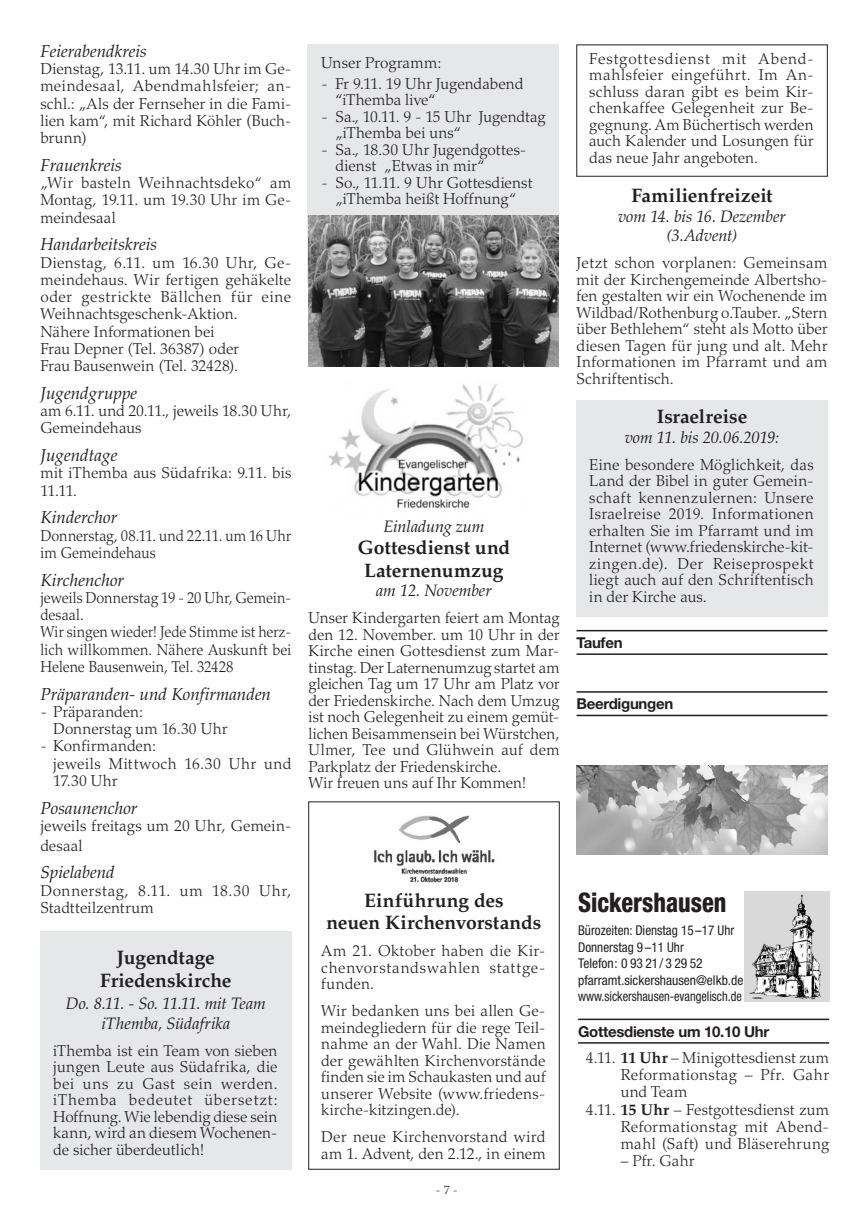
<style>
.page{position:relative;width:868px;height:1212px;background:#fff}
.page>*{position:absolute;margin:0;border:0;box-sizing:border-box;transform-origin:0 0}
.t1{font:800 condensed 27px "Helvetica Neue";color:#231f20;scale:.9 1}
.t2{font:700 19.5px/22.5px "Palatino LT";color:#231f20;text-align:center}
.t3{font:italic 17.25px "Palatino LT";color:#231f20}
.t4{font:italic 16.5px/19.5px "Palatino LT";letter-spacing:-.005em;color:#231f20;text-align:center}
.t5{font:300 15.75px/16.5px "Palatino LT";letter-spacing:.01em;color:#231f20}
.t6{font:300 15.75px/17.2px "Palatino LT";letter-spacing:.01em;color:#231f20;scale:.93 1}
.t7{font:300 15.75px "Palatino LT";letter-spacing:.03em;color:#231f20}
.t8{font:700 15px "Helvetica Neue";letter-spacing:-.02em;color:#231f20}
.t9{font:condensed 13.5px/16.5px "Helvetica Neue";color:#231f20}
.t10{font:300 12px "Palatino LT";color:#231f20}
.s1{font-weight:700}
</style>
<div class="page">
<div style="left:40px;top:931px;width:251px;height:238px;background:#e6e7e9"></div>
<div style="left:576px;top:400px;width:251px;height:217px;background:#e6e7e9"></div>
<div style="left:308px;top:44px;width:251px;height:239px;background:#e6e7e9"></div>
<img style="left:744px;top:891px;width:85px;height:110px">
<hr style="left:578px;top:1018px;width:251px;height:2px;background:#231f20">
<hr style="left:578px;top:1042px;width:251px;height:1px;background:#231f20">
<hr style="left:576px;top:630px;width:251px;height:1px;background:#231f20">
<hr style="left:576px;top:653px;width:251px;height:2px;background:#231f20">
<hr style="left:576px;top:691px;width:251px;height:2px;background:#231f20">
<hr style="left:576px;top:715px;width:251px;height:1px;background:#231f20">
<img style="left:308px;top:216px;width:251px;height:151px">
<img style="left:328px;top:384px;width:195px;height:125px">
<img style="left:374px;top:815px;width:121px;height:68px">
<img style="left:576px;top:765px;width:251px;height:90px">
<p class="t3" style="left:40px;top:41px;width:108px">Feierabendkreis</p>
<p class="t5" style="left:40px;top:60px;width:252px;line-height:17.2px;text-align:justify">Dienstag, 13.11. um 14.30 Uhr im Ge&shy;meindesaal, Abendmahlsfeier; an&shy;schl.: „Als der Fernseher in die Fami&shy;lien kam“, mit Richard Köhler (Buch&shy;brunn)</p>
<p class="t3" style="left:40px;top:155px;width:83px">Frauenkreis</p>
<p class="t5" style="left:40px;top:174px;width:252px;line-height:17.2px;text-align:justify">„Wir basteln Weihnachtsdeko“ am Montag, 19.11. um 19.30 Uhr im Ge&shy;meindesaal</p>
<p class="t3" style="left:40px;top:234px;width:118px">Handarbeitskreis</p>
<p class="t5" style="left:40px;top:254px;width:252px;line-height:17.2px">Dienstag, 6.11. um 16.30 Uhr, Ge&shy;meindehaus. Wir fertigen gehäkelte oder gestrickte Bällchen für eine<br>Weihnachtsgeschenk-Aktion.<br>Nähere Informationen bei<br>Frau Depner (Tel. 36387) oder<br>Frau Bausenwein (Tel. 32428).</p>
<p class="t3" style="left:40px;top:383px;width:98px">Jugendgruppe</p>
<p class="t5" style="left:40px;top:402px;width:252px;line-height:17.2px">am 6.11. und 20.11., jeweils 18.30 Uhr,<br>Gemeindehaus</p>
<p class="t3" style="left:40px;top:445px;width:78px">Jugendtage</p>
<p class="t5" style="left:40px;top:465px;width:252px;line-height:17.2px">mit iThemba aus Südafrika: 9.11. bis<br>11.11.</p>
<p class="t3" style="left:40px;top:507px;width:78px">Kinderchor</p>
<p class="t6" style="left:40px;top:527px;width:271px">Donnerstag, 08.11. und 22.11. um 16 Uhr im Gemeindehaus</p>
<p class="t3" style="left:40px;top:570px;width:85px">Kirchenchor</p>
<p class="t6" style="left:40px;top:589px;width:271px">jeweils Donnerstag 19 - 20 Uhr, Gemein&shy;desaal.<br>Wir singen wieder! Jede Stimme ist herz&shy;lich willkommen. Nähere Auskunft bei<br>Helene Bausenwein, Tel. 32428</p>
<p class="t3" style="left:40px;top:684px;width:232px">Präparanden- und Konfirmanden</p>
<p class="t5" style="left:53px;top:703px;width:176px;line-height:17.2px;text-indent:-13px">- Präparanden:<br>Donnerstag um 16.30 Uhr</p>
<p class="t5" style="left:53px;top:738px;width:240px;line-height:17.2px;text-indent:-13px">- Konfirmanden:<br>jeweils Mittwoch 16.30 Uhr und<br>17.30 Uhr</p>
<p class="t3" style="left:40px;top:798px;width:99px">Posaunenchor</p>
<p class="t5" style="left:40px;top:816px;width:252px;line-height:19.5px">jeweils freitags um 20 Uhr, Gemein&shy;desaal</p>
<p class="t3" style="left:40px;top:862px;width:76px">Spielabend</p>
<p class="t5" style="left:40px;top:882px;width:252px;line-height:17.2px">Donnerstag, 8.11. um 18.30 Uhr,<br>Stadtteilzentrum</p>
<p class="t2" style="left:100px;top:946px;width:133px">Jugendtage<br>Friedenskirche</p>
<p class="t4" style="left:66px;top:994px;width:201px">Do. 8.11. - So. 11.11. mit Team iThemba, Südafrika</p>
<p class="t5" style="left:53px;top:1042px;width:226px;text-align:justify">iThemba ist ein Team von sieben jungen Leute aus Südafrika, die bei uns zu Gast sein werden. iThemba bedeutet übersetzt:<br>Hoffnung. Wie lebendig diese sein kann, wird an diesem Wochenen&shy;de sicher überdeutlich!</p>
<p class="t5" style="left:321px;top:54px;width:122px">Unser Programm:</p>
<p class="t5" style="left:335px;top:75px;width:189px;text-indent:-14px">- Fr 9.11. 19 Uhr Jugendabend “iThemba live“</p>
<p class="t5" style="left:335px;top:108px;width:212px;text-indent:-14px">- Sa., 10.11. 9 - 15 Uhr Jugendtag „iThemba bei uns“</p>
<p class="t5" style="left:335px;top:141px;width:192px;text-indent:-14px">- Sa., 18.30 Uhr Jugendgottes&shy;dienst „Etwas in mir“</p>
<p class="t5" style="left:321px;top:174px;width:213px;text-align:center">- So., 11.11. 9 Uhr Gottesdienst „iThemba heißt Hoffnung“</p>
<p class="t4" style="left:383px;top:516px;width:102px">Einladung zum</p>
<p class="t2" style="left:357px;top:536px;width:154px">Gottesdienst und<br>Laternenumzug</p>
<p class="t4" style="left:376px;top:581px;width:117px">am 12. November</p>
<p class="t5" style="left:308px;top:610px;width:252px">Unser Kindergarten feiert am Montag den 12. November. um 10 Uhr in der Kirche einen Gottesdienst zum Mar&shy;tinstag. Der Laternenumzug startet am gleichen Tag um 17 Uhr am Platz vor der Friedenskirche. Nach dem Umzug ist noch Gelegenheit zu einem gemüt&shy;lichen Beisammensein bei Würstchen, Ulmer, Tee und Glühwein auf dem Parkplatz der Friedenskirche.<br>Wir freuen uns auf Ihr Kommen!</p>
<p class="t5" style="left:589px;top:50px;width:226px;text-align:justify">Festgottesdienst mit Abend&shy;mahlsfeier eingeführt. Im An&shy;schluss daran gibt es beim Kir&shy;chenkaffee Gelegenheit zur Be&shy;gegnung. Am Büchertisch werden auch Kalender und Losungen für das neue Jahr angeboten.</p>
<p class="t2" style="left:631px;top:184px;width:143px">Familienfreizeit</p>
<p class="t4" style="left:618px;top:206px;width:169px">vom 14. bis 16. Dezember (3.Advent)</p>
<p class="t5" style="left:576px;top:255px;width:252px;text-align:justify">Jetzt schon vorplanen: Gemeinsam mit der Kirchengemeinde Albertsho&shy;fen gestalten wir ein Wochenende im Wildbad/Rothenburg o.Tauber. „Stern über Bethlehem“ steht als Motto über diesen Tagen für jung und alt. Mehr Informationen im Pfarramt und am Schriftentisch.</p>
<p class="t2" style="left:656px;top:405px;width:92px">Israelreise</p>
<p class="t4" style="left:624px;top:427px;width:156px">vom 11. bis 20.06.2019:</p>
<p class="t5" style="left:589px;top:456px;width:226px;text-align:justify">Eine besondere Möglichkeit, das Land der Bibel in guter Gemein&shy;schaft kennenzulernen: Unsere Israelreise 2019. Informationen erhalten Sie im Pfarramt und im Internet (www.friedenskirche-kit&shy;zingen.de). Der Reiseprospekt liegt auch auf den Schriftentisch in der Kirche aus.</p>
<p class="t8" style="left:576px;top:633px;width:48px">Taufen</p>
<p class="t8" style="left:576px;top:694px;width:98px">Beerdigungen</p>
<p class="t2" style="left:326px;top:889px;width:216px">Einführung des<br>neuen Kirchenvorstands</p>
<p class="t5" style="left:321px;top:943px;width:226px;text-align:justify">Am 21. Oktober haben die Kir&shy;chenvorstandswahlen stattge&shy;funden.</p>
<p class="t5" style="left:321px;top:1003px;width:226px;text-align:justify">Wir bedanken uns bei allen Ge&shy;meindegliedern für die rege Teil&shy;nahme an der Wahl. Die Namen der gewählten Kirchenvorstände finden sie im Schaukasten und auf unserer Website (www.friedens&shy;kirche-kitzingen.de).</p>
<p class="t5" style="left:321px;top:1129px;width:226px">Der neue Kirchenvorstand wird am 1. Advent, den 2.12., in einem</p>
<p class="t10" style="left:435px;top:1183px;width:24px">- 7 -</p>
<h1 class="t1" style="left:578px;top:886px;width:166px">Sickershausen</h1>
<p class="t9" style="left:578px;top:922px;width:167px">Bürozeiten: Dienstag 15 –17 Uhr<br>Donnerstag 9 –11 Uhr<br>Telefon: 0 93 21/ 3 29 52 pfarramt.sickershausen@elkb.de www.sickershausen-evangelisch.de</p>
<p class="t8" style="left:578px;top:1022px;width:193px">Gottesdienste um 10.10 Uhr</p>
<p class="t5" style="left:586px;top:1049px;width:245px">4.11. <span class="s1">11 Uhr</span> – Minigottesdienst zum</p>
<p class="t7" style="left:620px;top:1065px;width:210px">Reformationstag – Pfr. Gahr</p>
<p class="t5" style="left:620px;top:1084px;width:68px">und Team</p>
<p class="t5" style="left:586px;top:1101px;width:245px">4.11. <span class="s1">15 Uhr</span> – Festgottesdienst zum</p>
<p class="t5" style="left:620px;top:1118px;width:210px">Reformationstag mit Abend-</p>
<p class="t5" style="left:620px;top:1136px;width:210px">mahl (Saft) und Bläserehrung</p>
<p class="t5" style="left:620px;top:1153px;width:75px">– Pfr. Gahr</p>
</div>
